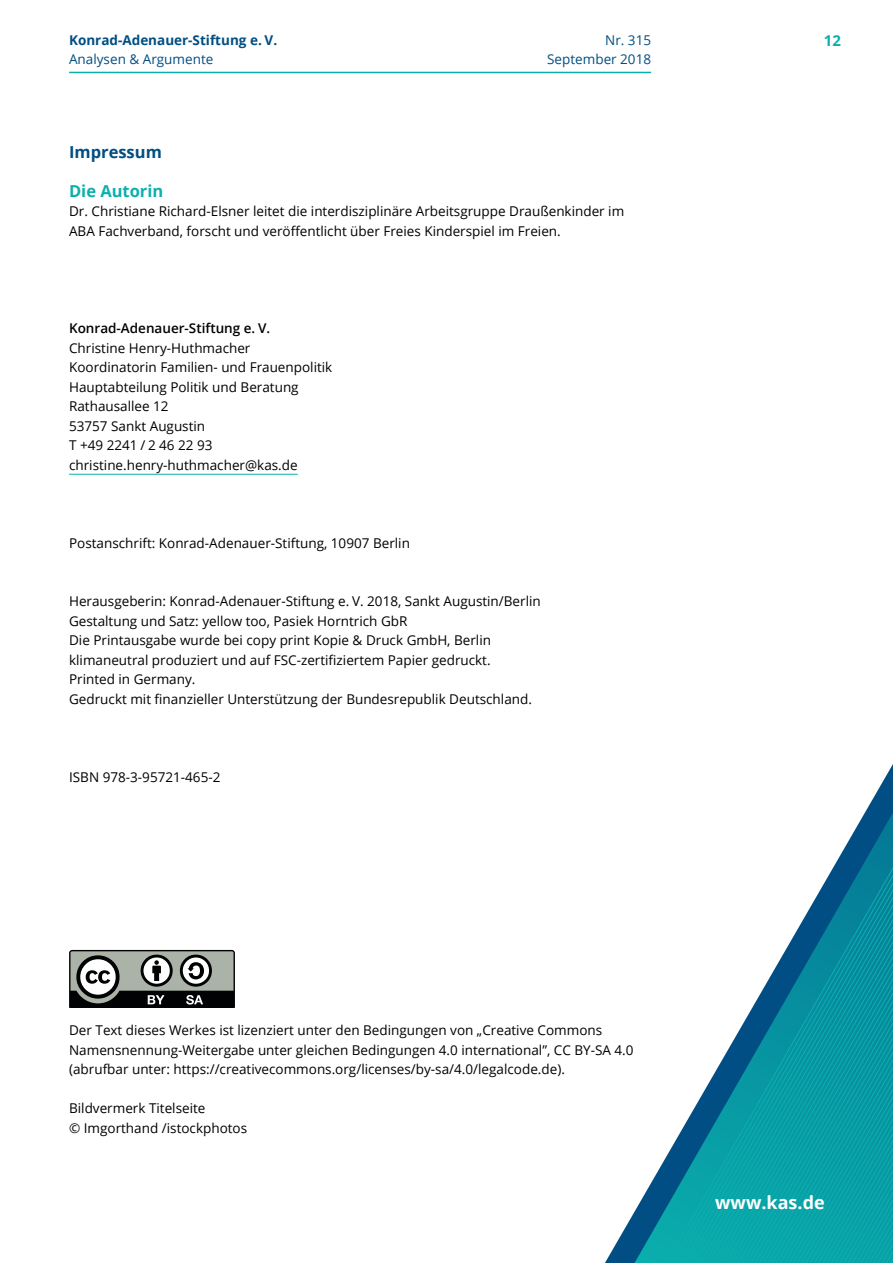
<style>
.page{position:relative;width:893px;height:1263px;background:#fff}
.page>*{position:absolute;margin:0;border:0;box-sizing:border-box;transform-origin:0 0}
.t1{font:700 18px "Open Sans";color:#fff}
.t2{font:700 16.5px "Open Sans";color:#0bb0ae}
.t3{font:700 16.5px "Open Sans";color:#004e83}
.t4{font:700 15px "Open Sans";color:#0bb0ae}
.t5{font:13.5px/19.5px "Open Sans";color:#000}
.t6{font:13.5px/19.5px "Open Sans";color:#004e83;text-align:right}
.t7{font:700 13.5px "Open Sans";color:#004e83}
.t8{font:600 13.5px "Open Sans";color:#000}
</style>
<div class="page">
<hr style="left:69px;top:72px;width:582px;height:1px;background:#0bb0ae">
<hr style="left:69px;top:474px;width:229px;height:1px;background:#0bb0ae">
<svg style="left:69px;top:950px;width:166px;height:58px"></svg>
<svg style="left:878px;top:764px;width:15px;height:26px"></svg>
<svg style="left:627px;top:790px;width:266px;height:473px"></svg>
<p class="t7" style="left:69px;top:30px;width:210px">Konrad-Adenauer-Stiftung e. V.</p>
<p class="t4" style="left:824px;top:30px;width:19px">12</p>
<p class="t6" style="left:69px;top:49px;width:146px">Analysen &amp; Argumente</p>
<p class="t6" style="left:547px;top:30px;width:105px">Nr. 315<br>September 2018</p>
<p class="t3" style="left:69px;top:140px;width:94px">Impressum</p>
<p class="t2" style="left:69px;top:179px;width:96px">Die Autorin</p>
<p class="t5" style="left:69px;top:201px;width:557px">Dr. Christiane Richard-Elsner leitet die interdisziplinäre Arbeitsgruppe Draußenkinder im<br>ABA Fachverband, forscht und veröffentlicht über Freies Kinderspiel im Freien.</p>
<p class="t8" style="left:69px;top:319px;width:203px">Konrad-Adenauer-Stiftung e. V.</p>
<p class="t5" style="left:69px;top:338px;width:265px">Christine Henry-Huthmacher<br>Koordinatorin Familien- und Frauenpolitik<br>Hauptabteilung Politik und Beratung<br>Rathausallee 12<br>53757 Sankt Augustin<br>T +49 2241 / 2 46 22 93 christine.henry-huthmacher@kas.de</p>
<p class="t5" style="left:69px;top:533px;width:342px">Postanschrift: Konrad-Adenauer-Stiftung, 10907 Berlin</p>
<p class="t5" style="left:69px;top:591px;width:473px">Herausgeberin: Konrad-Adenauer-Stiftung e. V. 2018, Sankt Augustin/Berlin Gestaltung und Satz: yellow too, Pasiek Horntrich GbR<br>Die Printausgabe wurde bei copy print Kopie &amp; Druck GmbH, Berlin klimaneutral produziert und auf FSC-zertifiziertem Papier gedruckt.<br>Printed in Germany.<br>Gedruckt mit finanzieller Unterstützung der Bundesrepublik Deutschland.</p>
<p class="t5" style="left:69px;top:767px;width:153px">ISBN 978-3-95721-465-2</p>
<p class="t5" style="left:69px;top:1020px;width:566px">Der Text dieses Werkes ist lizenziert unter den Bedingungen von „Creative Commons<br>Namensnennung-Weitergabe unter gleichen Bedingungen 4.0 international”, CC BY-SA 4.0 (abrufbar unter: https://creativecommons.org/licenses/by-sa/4.0/legalcode.de).</p>
<p class="t5" style="left:69px;top:1098px;width:180px">Bildvermerk Titelseite<br>© Imgorthand /istockphotos</p>
<h1 class="t1" style="left:715px;top:1190px;width:111px">www.kas.de</h1>
</div>
